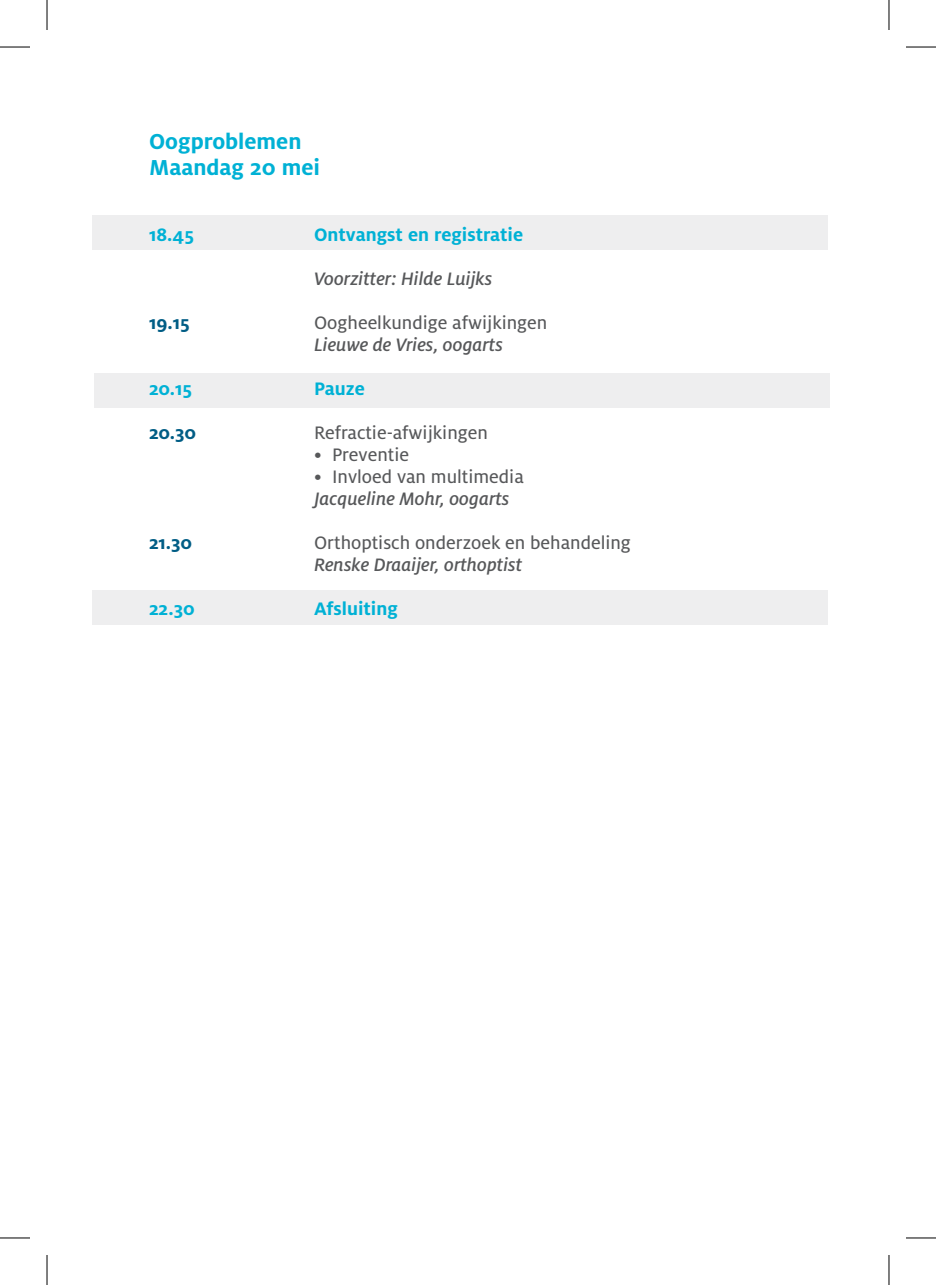
<style>
.page{position:relative;width:936px;height:1285px;background:#fff}
.page>*{position:absolute;margin:0;border:0;box-sizing:border-box;transform-origin:0 0}
.t1{font:700 24px/25.6px "Milo OT";color:#00b1d5}
.t2{font:20px "Milo OT Text";color:#57585a}
.t3{font:italic 500 20px "Milo OT";color:#57585a}
.t4{font:700 20px "Milo OT";color:#00b1d5}
.t5{font:700 20px "Milo OT";color:#005d85}
</style>
<div class="page">
<div style="left:92px;top:216px;width:735px;height:34px;background:#eeeeef"></div>
<div style="left:94px;top:373px;width:735px;height:34px;background:#eeeeef"></div>
<div style="left:92px;top:590px;width:735px;height:34px;background:#eeeeef"></div>
<hr style="left:0;top:47px;width:30px;height:1px;background:#000">
<hr style="left:906px;top:47px;width:30px;height:1px;background:#000">
<hr style="left:0;top:1237px;width:30px;height:1px;background:#000">
<hr style="left:906px;top:1237px;width:30px;height:1px;background:#000">
<hr style="left:47px;top:0;width:1px;height:30px;background:#000">
<hr style="left:47px;top:1255px;width:1px;height:30px;background:#000">
<hr style="left:889px;top:0;width:1px;height:30px;background:#000">
<hr style="left:889px;top:1255px;width:1px;height:30px;background:#000">
<p class="t1" style="left:149px;top:129px;width:173px">Oogproblemen<br>Maandag 20 mei</p>
<p class="t4" style="left:149px;top:223px;width:46px">18.45</p>
<p class="t4" style="left:314px;top:223px;width:211px">Ontvangst en registratie</p>
<p class="t3" style="left:314px;top:267px;width:180px">Voorzitter: Hilde Luijks</p>
<p class="t5" style="left:149px;top:311px;width:42px">19.15</p>
<p class="t2" style="left:314px;top:311px;width:235px">Oogheelkundige afwijkingen</p>
<p class="t3" style="left:314px;top:333px;width:190px">Lieuwe de Vries, oogarts</p>
<p class="t4" style="left:149px;top:377px;width:45px">20.15</p>
<p class="t4" style="left:314px;top:377px;width:52px">Pauze</p>
<p class="t5" style="left:149px;top:421px;width:49px">20.30</p>
<p class="t2" style="left:314px;top:421px;width:175px">Refractie-afwijkingen</p>
<p class="t2" style="left:314px;top:443px;width:96px">• Preventie</p>
<p class="t2" style="left:314px;top:465px;width:211px">• Invloed van multimedia</p>
<p class="t3" style="left:314px;top:487px;width:197px">Jacqueline Mohr, oogarts</p>
<p class="t5" style="left:149px;top:531px;width:45px">21.30</p>
<p class="t2" style="left:314px;top:531px;width:318px">Orthoptisch onderzoek en behandeling</p>
<p class="t3" style="left:314px;top:553px;width:210px">Renske Draaijer, orthoptist</p>
<p class="t4" style="left:149px;top:597px;width:47px">22.30</p>
<p class="t4" style="left:314px;top:597px;width:85px">Afsluiting</p>
</div>
